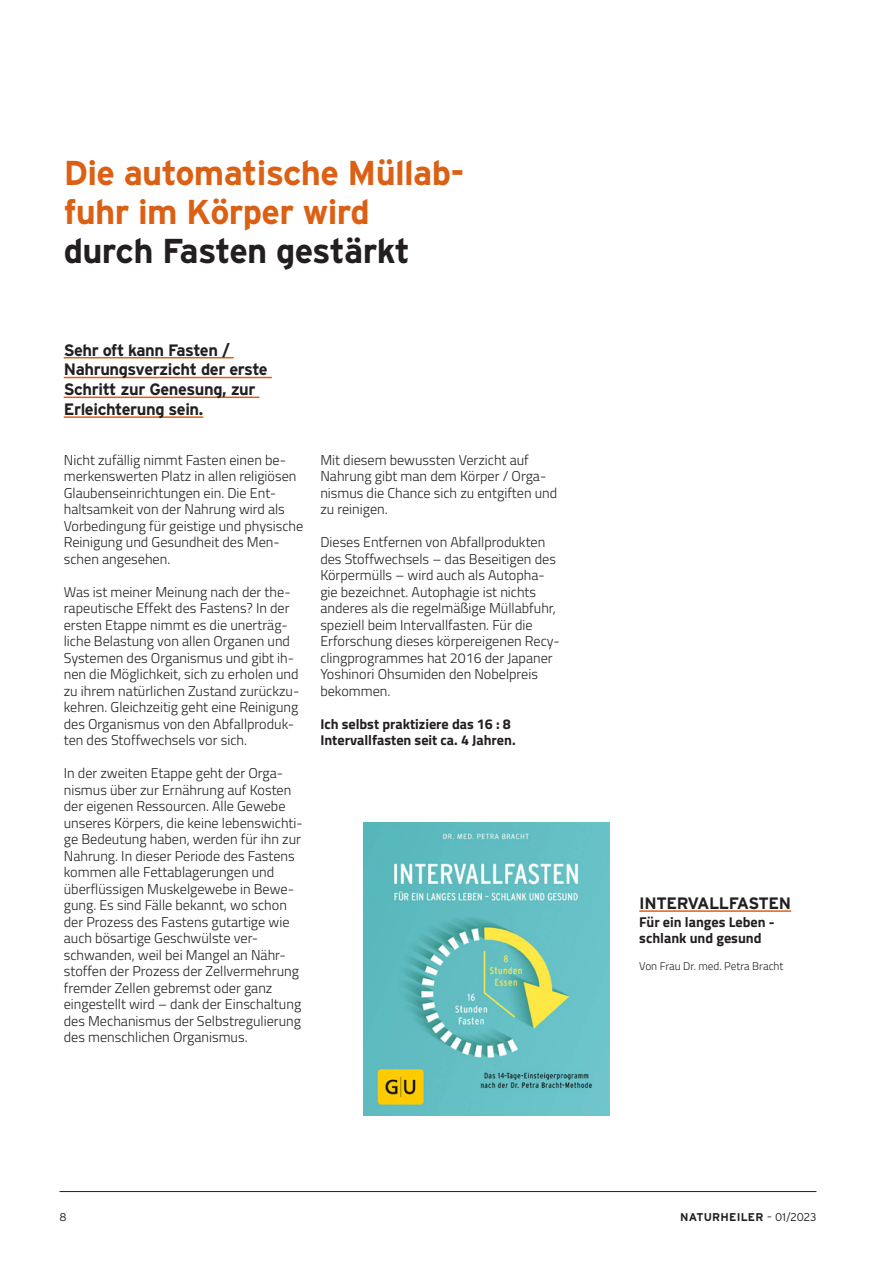
<style>
.page{position:relative;width:893px;height:1263px;background:#fff}
.page>*{position:absolute;margin:0;border:0;box-sizing:border-box;transform-origin:0 0}
.Sub_Ü_Natur{font:700 34.5px/39px "Interstate";letter-spacing:-.02em;color:#dc6014}
.Teaser_Natur_orange{font:700 16.5px/19.8px "Interstate";letter-spacing:-.025em;color:#231f20}
.Fließtext_Natur{font:300 14.25px/16.5px "Titillium";color:#231f20}
.Fließtext_Natur-2{font:700 14.25px/16.5px "Titillium";color:#231f20}
.Zwischenüberschrift{font:700 14.25px/16.5px "Titillium";color:#231f20}
.Bildunterschrift{font:300 11.25px "Titillium";color:#231f20}
.t1{font:700 11.25px "Interstate";letter-spacing:.02em;color:#231f20}
.t2{font:300 11.25px "Interstate";color:#231f20}
.s1{color:#231f20}
.s2{font-weight:300}
</style>
<div class="page">
<hr style="left:64px;top:357px;width:170px;height:1px;background:#dc6014">
<hr style="left:64px;top:377px;width:208px;height:1px;background:#dc6014">
<hr style="left:64px;top:397px;width:195px;height:1px;background:#dc6014">
<hr style="left:64px;top:416px;width:139px;height:2px;background:#dc6014">
<hr style="left:639px;top:910px;width:152px;height:2px;background:#dc6014">
<img style="left:364px;top:823px;width:245px;height:293px">
<hr style="left:60px;top:1191px;width:756px;height:1px;background:#231f20">
<p class="Sub_Ü_Natur" style="left:64px;top:153px;width:402px">Die automatische Müllab&shy;fuhr im Körper wird <span class="s1">durch Fasten gestärkt</span></p>
<p class="Teaser_Natur_orange" style="left:64px;top:340px;width:206px">Sehr oft kann Fasten /<br>Nahrungsverzicht der erste<br>Schritt zur Genesung, zur<br>Erleichterung sein.</p>
<p class="Fließtext_Natur" style="left:64px;top:451px;width:241px">Nicht zufällig nimmt Fasten einen be&shy;merkenswerten Platz in allen religiösen Glaubenseinrichtungen ein. Die Ent&shy;haltsamkeit von der Nahrung wird als Vorbedingung für geistige und physische Reinigung und Gesundheit des Men&shy;schen angesehen.</p>
<p class="Fließtext_Natur" style="left:64px;top:583px;width:237px">Was ist meiner Meinung nach der the&shy;rapeutische Effekt des Fastens? In der ersten Etappe nimmt es die unerträg&shy;liche Belastung von allen Organen und Systemen des Organismus und gibt ih&shy;nen die Möglichkeit, sich zu erholen und zu ihrem natürlichen Zustand zurückzu&shy;kehren. Gleichzeitig geht eine Reinigung des Organismus von den Abfallproduk&shy;ten des Stoffwechsels vor sich.</p>
<p class="Fließtext_Natur" style="left:64px;top:764px;width:241px">In der zweiten Etappe geht der Orga&shy;nismus über zur Ernährung auf Kosten der eigenen Ressourcen. Alle Gewebe unseres Körpers, die keine lebenswichti&shy;ge Bedeutung haben, werden für ihn zur Nahrung. In dieser Periode des Fastens kommen alle Fettablagerungen und überflüssigen Muskelgewebe in Bewe&shy;gung. Es sind Fälle bekannt, wo schon der Prozess des Fastens gutartige wie auch bösartige Geschwülste ver&shy;schwanden, weil bei Mangel an Nähr&shy;stoffen der Prozess der Zellvermehrung fremder Zellen gebremst oder ganz eingestellt wird – dank der Einschaltung des Mechanismus der Selbstregulierung des menschlichen Organismus.</p>
<p class="Fließtext_Natur" style="left:320px;top:451px;width:238px">Mit diesem bewussten Verzicht auf<br>Nahrung gibt man dem Körper / Orga&shy;nismus die Chance sich zu entgiften und zu reinigen.</p>
<p class="Fließtext_Natur" style="left:320px;top:533px;width:241px">Dieses Entfernen von Abfallprodukten des Stoffwechsels – das Beseitigen des Körpermülls – wird auch als Autopha&shy;gie bezeichnet. Autophagie ist nichts anderes als die regelmäßige Müllabfuhr, speziell beim Intervallfasten. Für die Erforschung dieses körpereigenen Recy&shy;clingprogrammes hat 2016 der Japaner Yoshinori Ohsumiden den Nobelpreis bekommen.</p>
<p class="Fließtext_Natur-2" style="left:320px;top:715px;width:197px">Ich selbst praktiziere das 16 : 8<br>Intervallfasten seit ca. 4 Jahren.</p>
<p class="Teaser_Natur_orange" style="left:639px;top:893px;width:153px">INTERVALLFASTEN</p>
<p class="Zwischenüberschrift" style="left:639px;top:913px;width:137px">Für ein langes Leben - schlank und gesund</p>
<p class="Bildunterschrift" style="left:639px;top:958px;width:146px">Von Frau Dr. med. Petra Bracht</p>
<p class="t2" style="left:60px;top:1211px;width:9px">8</p>
<p class="t1" style="left:680px;top:1211px;width:138px">NATURHEILER <span class="s2">– 01/2023</span></p>
</div>
